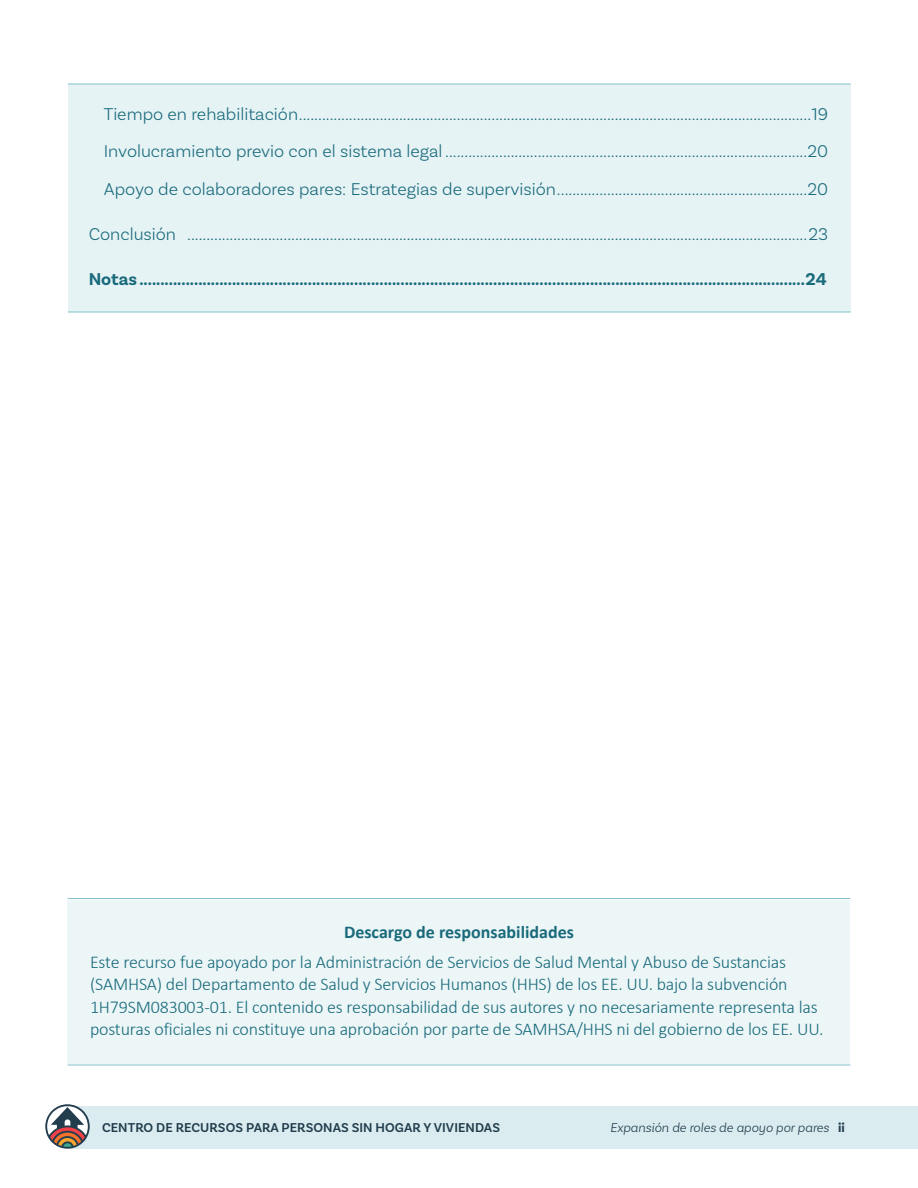
<style>
.page{position:relative;width:918px;height:1188px;background:#fff}
.page>*{position:absolute;margin:0;border:0;box-sizing:border-box;transform-origin:0 0}
.t1{font:300 18px "Basic Sans";color:#196a7b}
.t2{font:300 18px/22.5px "Calibri";letter-spacing:-.01em;color:#196a7b}
.t3{font:700 18px "Basic Sans";color:#196a7b}
.t4{font:700 18px "Calibri";color:#196a7b}
.t5{font:600 13.5px "Basic Sans";letter-spacing:.005em;color:#223d4d}
.t6{font:italic 300 13.5px "Basic Sans";color:#223d4d}
.s1{font-weight:700;font-style:normal}
</style>
<div class="page">
<div style="left:66px;top:1106px;width:852px;height:43px;background:#daecef"></div>
<svg style="left:45px;top:1104px;width:45px;height:45px"></svg>
<div style="left:68px;top:900px;width:782px;height:164px;background:#ecf6f7"></div>
<hr style="left:68px;top:1065px;width:782px;height:1px;background:#83c0cb">
<hr style="left:68px;top:898px;width:782px;height:1px;background:#83c0cb">
<div style="left:68px;top:84px;width:783px;height:228px;background:#e6f3f5"></div>
<hr style="left:68px;top:312px;width:783px;height:1px;background:#83c0cb">
<hr style="left:68px;top:84px;width:783px;height:1px;background:#83c0cb">
<p class="t1" style="left:104px;top:103px;width:726px">Tiempo en rehabilitación.....................................................................................................................................19</p>
<p class="t1" style="left:104px;top:141px;width:726px">Involucramiento previo con el sistema legal ..............................................................................................20</p>
<p class="t1" style="left:104px;top:178px;width:726px">Apoyo de colaboradores pares: Estrategias de supervisión .................................................................20</p>
<p class="t1" style="left:89px;top:223px;width:741px">Conclusión .................................................................................................................................................................23</p>
<p class="t3" style="left:89px;top:268px;width:740px">Notas..............................................................................................................................................................24</p>
<h2 class="t4" style="left:344px;top:919px;width:231px">Descargo de responsabilidades</h2>
<p class="t2" style="left:90px;top:950px;width:735px">Este recurso fue apoyado por la Administración de Servicios de Salud Mental y Abuso de Sustancias (SAMHSA) del Departamento de Salud y Servicios Humanos (HHS) de los EE. UU. bajo la subvención 1H79SM083003-01. El contenido es responsabilidad de sus autores y no necesariamente representa las posturas oficiales ni constituye una aprobación por parte de SAMHSA/HHS ni del gobierno de los EE. UU.</p>
<p class="t5" style="left:102px;top:1119px;width:400px">CENTRO DE RECURSOS PARA PERSONAS SIN HOGAR Y VIVIENDAS</p>
<p class="t6" style="left:610px;top:1119px;width:236px">Expansión de roles de apoyo por pares <span class="s1">ii</span></p>
</div>
